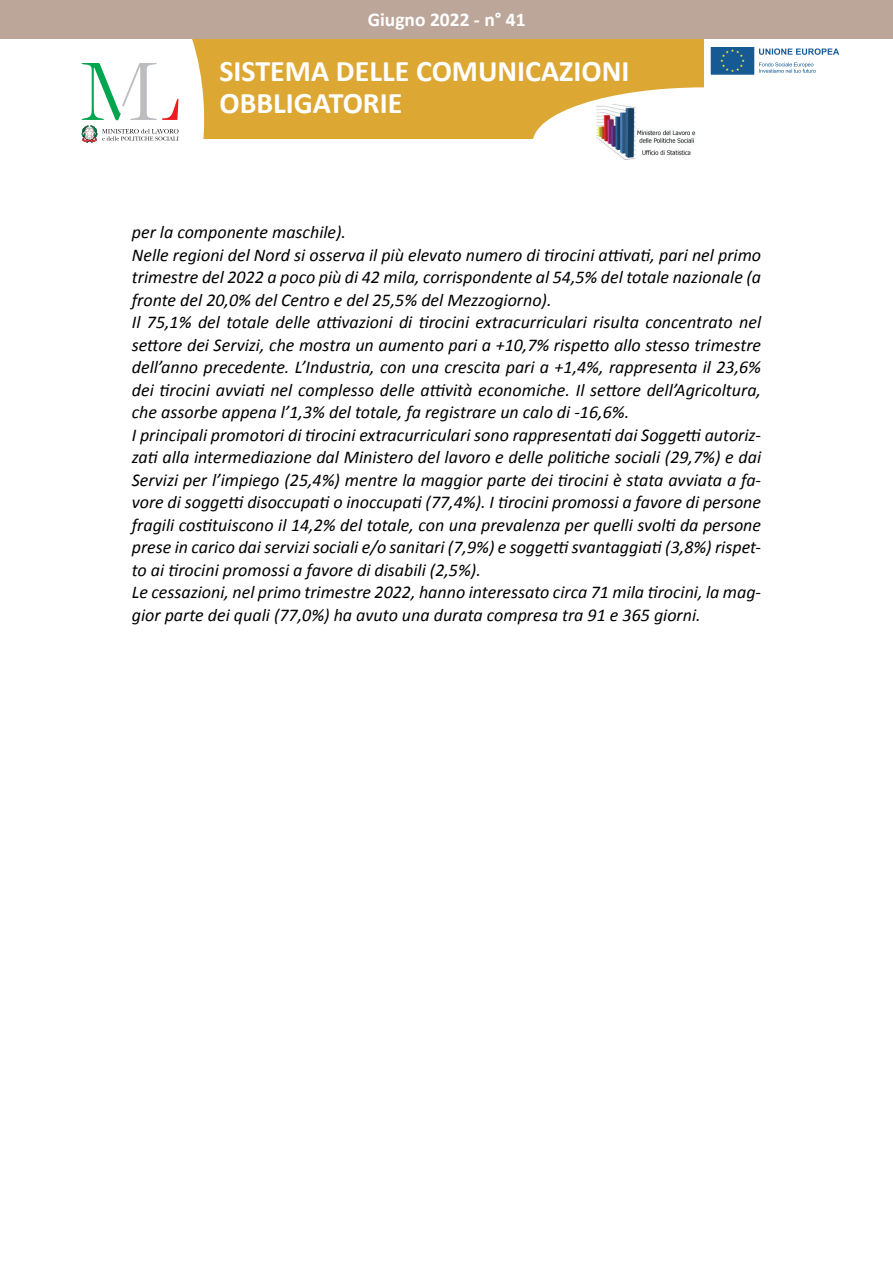
<style>
.page{position:relative;width:893px;height:1263px;background:#fff}
.page>*{position:absolute;margin:0;border:0;box-sizing:border-box;transform-origin:0 0}
.t1{font:700 29.85px/31.5px "Calibri";color:#fff}
.t2{font:700 19.5px "Calibri";color:#fff}
.Nome_tabella_rapport{font:italic 18px/22.5px "Calibri";color:#000;text-align:justify}
</style>
<div class="page">
<div style="left:181px;top:32px;width:523px;height:107px;background:#dda734"></div>
<svg style="left:81px;top:39px;width:123px;height:100px"></svg>
<div style="left:0;top:0;width:893px;height:39px;background:#bca69a"></div>
<div style="left:533px;top:87px;width:342px;height:112px;background:#fff;border-radius:50%"></div>
<svg style="left:82px;top:64px;width:97px;height:79px"></svg>
<img style="left:596px;top:104px;width:100px;height:56px">
<div style="left:710px;top:46px;width:45px;height:29px;background:#165a94"></div>
<div style="left:710px;top:46px;width:45px;height:29px;border:1px solid #fff"></div>
<svg style="left:720px;top:49px;width:25px;height:23px"></svg>
<svg style="left:759px;top:62px;width:57px;height:11px"></svg>
<svg style="left:759px;top:48px;width:80px;height:7px"></svg>
<p class="t2" style="left:368px;top:7px;width:159px">Giugno 2022 - n° 41</p>
<h1 class="t1" style="left:219px;top:54px;width:411px">SISTEMA DELLE COMUNICAZIONI<br>OBBLIGATORIE</h1>
<p class="Nome_tabella_rapport" style="left:132px;top:220px;width:216px">per la componente maschile).</p>
<p class="Nome_tabella_rapport" style="left:132px;top:243px;width:631px">Nelle regioni del Nord si osserva il più elevato numero di tirocini attivati, pari nel primo trimestre del 2022 a poco più di 42 mila, corrispondente al 54,5% del totale nazionale (a fronte del 20,0% del Centro e del 25,5% del Mezzogiorno).</p>
<p class="Nome_tabella_rapport" style="left:132px;top:310px;width:631px">Il 75,1% del totale delle attivazioni di tirocini extracurriculari risulta concentrato nel settore dei Servizi, che mostra un aumento pari a +10,7% rispetto allo stesso trimestre dell’anno precedente. L’Industria, con una crescita pari a +1,4%, rappresenta il 23,6% dei tirocini avviati nel complesso delle attività economiche. Il settore dell’Agricoltura, che assorbe appena l’1,3% del totale, fa registrare un calo di -16,6%.</p>
<p class="Nome_tabella_rapport" style="left:132px;top:423px;width:631px">I principali promotori di tirocini extracurriculari sono rappresentati dai Soggetti autoriz&shy;zati alla intermediazione dal Ministero del lavoro e delle politiche sociali (29,7%) e dai Servizi per l’impiego (25,4%) mentre la maggior parte dei tirocini è stata avviata a fa&shy;vore di soggetti disoccupati o inoccupati (77,4%). I tirocini promossi a favore di persone fragili costituiscono il 14,2% del totale, con una prevalenza per quelli svolti da persone prese in carico dai servizi sociali e/o sanitari (7,9%) e soggetti svantaggiati (3,8%) rispet&shy;to ai tirocini promossi a favore di disabili (2,5%).</p>
<p class="Nome_tabella_rapport" style="left:132px;top:580px;width:631px">Le cessazioni, nel primo trimestre 2022, hanno interessato circa 71 mila tirocini, la mag&shy;gior parte dei quali (77,0%) ha avuto una durata compresa tra 91 e 365 giorni.</p>
</div>
